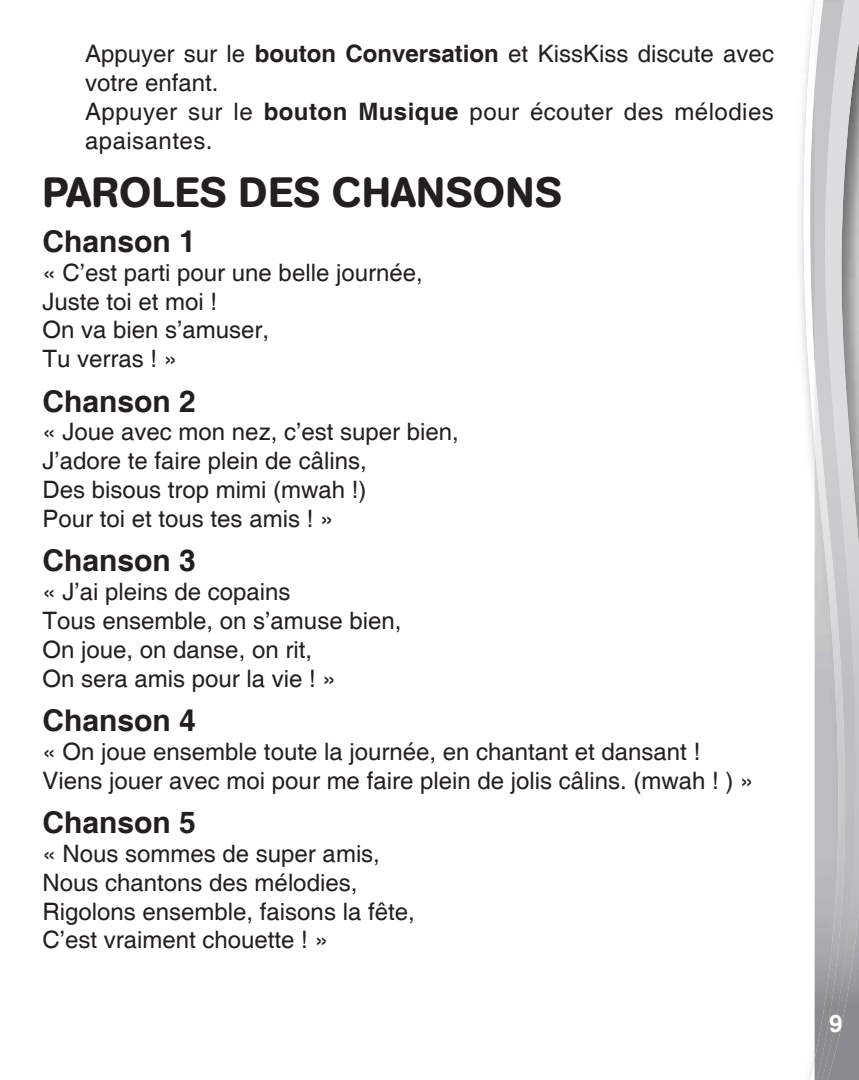
<style>
.page{position:relative;width:859px;height:1080px;background:#fff}
.page>*{position:absolute;margin:0;border:0;box-sizing:border-box;transform-origin:0 0}
.t1{font:500 42px "AG Book Rounded";letter-spacing:.02em;color:#231f20}
.t2{font:700 30px "Helvetica";color:#231f20}
.t3{font:24px/28.8px "Helvetica";color:#231f20}
.t4{font:24px/28.8px "Helvetica";letter-spacing:.02em;color:#231f20}
.t5{font:700 24px "Helvetica";color:#fff}
.s1{font-weight:700}
</style>
<div class="page">
<svg style="left:802px;top:0;width:13px;height:1080px"></svg>
<img style="left:858px;top:3px;width:1px;height:1077px">
<img style="left:848px;top:3px;width:10px;height:1077px">
<svg style="left:823px;top:0;width:36px;height:3px"></svg>
<img style="left:815px;top:1px;width:33px;height:1079px">
<p class="t4" style="left:85px;top:40px;width:690px">Appuyer sur le <span class="s1">bouton Conversation</span> et KissKiss discute avec votre enfant.<br>Appuyer sur le <span class="s1">bouton Musique</span> pour écouter des mélodies apaisantes.</p>
<h1 class="t1" style="left:43px;top:168px;width:521px">PAROLES DES CHANSONS</h1>
<p class="t2" style="left:43px;top:223px;width:155px">Chanson 1</p>
<p class="t3" style="left:43px;top:259px;width:382px">« C’est parti pour une belle journée,<br>Juste toi et moi !<br>On va bien s’amuser,<br>Tu verras ! »</p>
<p class="t2" style="left:43px;top:383px;width:155px">Chanson 2</p>
<p class="t3" style="left:43px;top:418px;width:418px">« Joue avec mon nez, c’est super bien,<br>J’adore te faire plein de câlins,<br>Des bisous trop mimi (mwah !)<br>Pour toi et tous tes amis ! »</p>
<p class="t2" style="left:43px;top:542px;width:155px">Chanson 3</p>
<p class="t3" style="left:43px;top:578px;width:360px">« J’ai pleins de copains<br>Tous ensemble, on s’amuse bien,<br>On joue, on danse, on rit,<br>On sera amis pour la vie ! »</p>
<p class="t2" style="left:43px;top:702px;width:155px">Chanson 4</p>
<p class="t3" style="left:43px;top:738px;width:712px">« On joue ensemble toute la journée, en chantant et dansant !<br>Viens jouer avec moi pour me faire plein de jolis câlins. (mwah ! ) »</p>
<p class="t2" style="left:43px;top:804px;width:155px">Chanson 5</p>
<p class="t3" style="left:43px;top:840px;width:374px">« Nous sommes de super amis,<br>Nous chantons des mélodies,<br>Rigolons ensemble, faisons la fête,<br>C’est vraiment chouette ! »</p>
<p class="t5" style="left:829px;top:1008px;width:15px">9</p>
</div>
